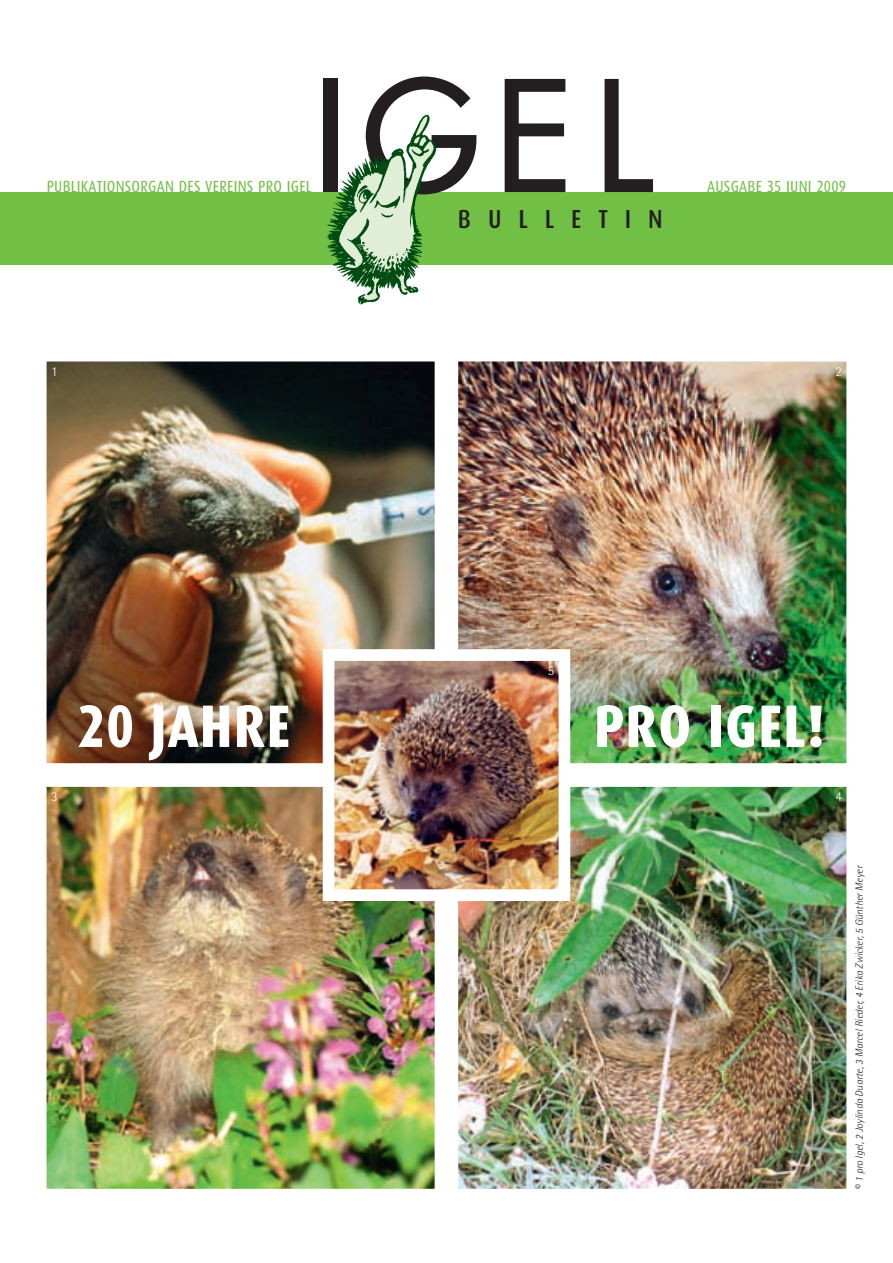
<style>
.page{position:relative;width:893px;height:1263px;background:#fff}
.page>*{position:absolute;margin:0;border:0;box-sizing:border-box;transform-origin:0 0}
.t1{font:150px "Futura";color:#231f20}
.t2{font:800 60px "Dax Condensed";letter-spacing:.02em;color:#fff}
.t3{font:500 26.1px "Dax Condensed";letter-spacing:.65em;color:#231f20}
.t4{font:16.2px "Dax Condensed";letter-spacing:.015em;color:#71bf44}
.t5{font:300 13.5px "Rotis Semi Sans";color:#fff}
.t6{font:italic 300 10.5px "Rotis Semi Sans";letter-spacing:-.005em;color:#231f20}
</style>
<div class="page">
<img style="left:47px;top:362px;width:387px;height:401px">
<img style="left:459px;top:362px;width:387px;height:401px">
<img style="left:47px;top:787px;width:387px;height:401px">
<img style="left:459px;top:787px;width:387px;height:401px">
<img style="left:336px;top:662px;width:221px;height:226px">
<div style="left:323px;top:649px;width:247px;height:252px;border:12px solid #fff"></div>
<div style="left:0;top:192px;width:893px;height:72px;background:#71bf44"></div>
<img style="left:326px;top:114px;width:112px;height:191px">
<h3 class="t4" style="left:47px;top:178px;width:266px">PUBLIKATIONSORGAN DES VEREINS PRO IGEL</h3>
<h1 class="t1" style="left:314px;top:39px;width:339px">IGEL</h1>
<h3 class="t3" style="left:458px;top:205px;width:206px">BULLETIN</h3>
<h3 class="t4" style="left:707px;top:178px;width:141px">AUSGABE 35 JUNI 2009</h3>
<p class="t5" style="left:51px;top:364px;width:8px">1</p>
<p class="t5" style="left:835px;top:364px;width:8px">2</p>
<p class="t5" style="left:51px;top:789px;width:8px">3</p>
<p class="t5" style="left:548px;top:663px;width:8px">5</p>
<h2 class="t2" style="left:77px;top:693px;width:214px">20 JAHRE</h2>
<h2 class="t2" style="left:594px;top:693px;width:232px">PRO IGEL!</h2>
<p class="t5" style="left:835px;top:789px;width:8px">4</p>
<p class="t6" style="left:853px;top:1190px;width:326px;rotate:-90deg">© 1 pro Igel, 2 Joylinda Duarte, 3 Marcel Rieder, 4 Erika Zwicker, 5 Günther Meyer</p>
</div>
